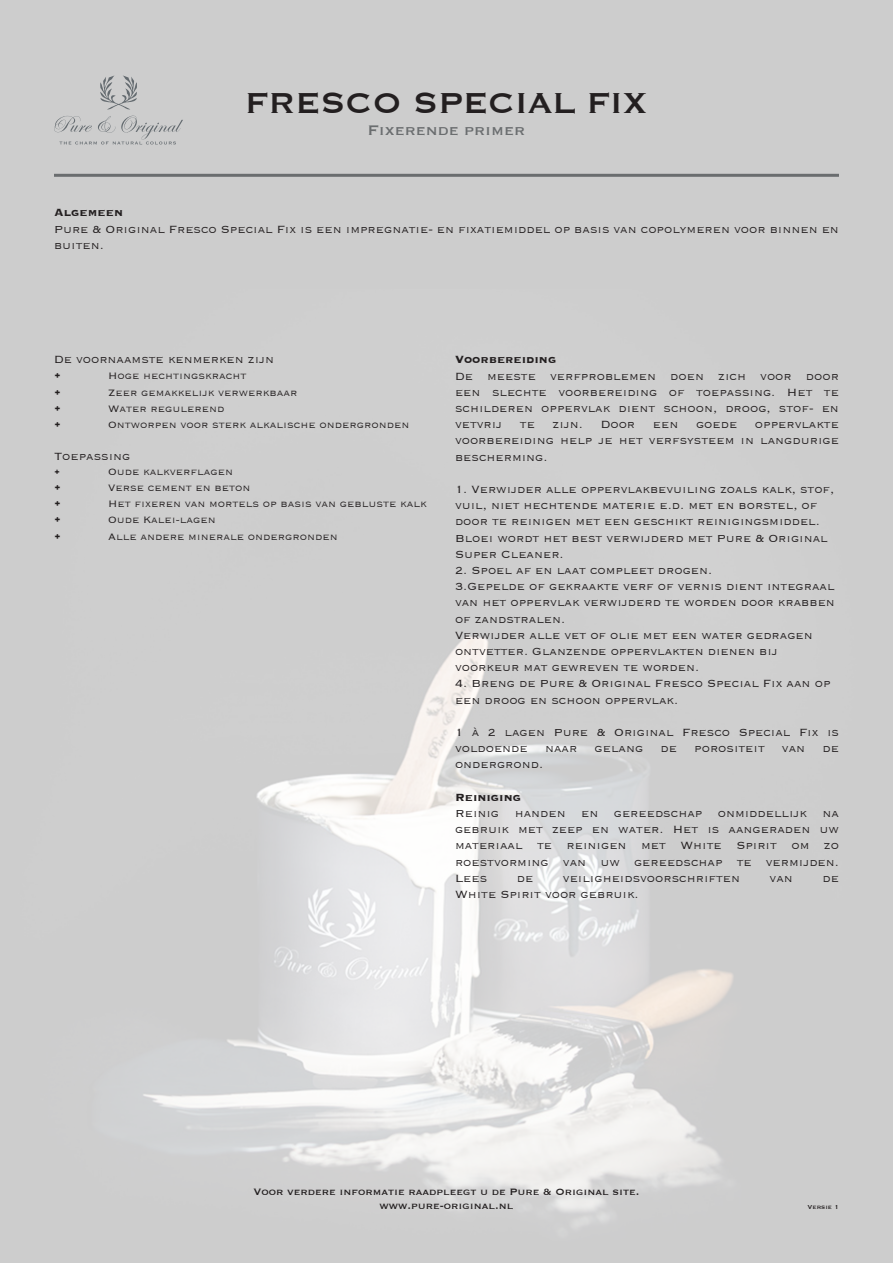
<style>
.page{position:relative;width:893px;height:1263px;background:#fff}
.page>*{position:absolute;margin:0;border:0;box-sizing:border-box;transform-origin:0 0}
.t1{font:37.5px "Copperplate";color:#231f20}
.t2{font:18px "Copperplate";color:#6a6d6f}
.t3{font:300 13.5px/16.2px "Copperplate";color:#231f20}
.t4{font:700 13.5px "Copperplate";color:#231f20}
.t5{font:300 12px "Copperplate";color:#231f20}
.t6{font:12px "Copperplate";color:#231f20}
.t7{font:7.5px "Copperplate";color:#231f20}
</style>
<div class="page">
<hr style="left:54px;top:174px;width:785px;height:3px;background:#6a6d6f">
<svg style="left:100px;top:75px;width:37px;height:34px"></svg>
<svg style="left:54px;top:116px;width:129px;height:28px;background:#c1c2c3"></svg>
<p class="t1" style="left:245px;top:79px;width:404px">FRESCO SPECIAL FIX</p>
<p class="t2" style="left:368px;top:118px;width:159px">Fixerende primer</p>
<p class="t4" style="left:54px;top:204px;width:70px">Algemeen</p>
<p class="t3" style="left:54px;top:220px;width:786px">Pure &amp; Original Fresco Special Fix is een impregnatie- en fixatiemiddel op basis van copolymeren voor binnen en buiten.</p>
<p class="t3" style="left:54px;top:351px;width:222px">De voornaamste kenmerken zijn</p>
<p class="t3" style="left:54px;top:367px;width:8px">•</p>
<p class="t5" style="left:108px;top:368px;width:140px">Hoge hechtingskracht</p>
<p class="t3" style="left:54px;top:383px;width:8px">•</p>
<p class="t5" style="left:108px;top:385px;width:191px">Zeer gemakkelijk verwerkbaar</p>
<p class="t3" style="left:54px;top:399px;width:8px">•</p>
<p class="t5" style="left:108px;top:401px;width:118px">Water regulerend</p>
<p class="t3" style="left:54px;top:415px;width:8px">•</p>
<p class="t5" style="left:108px;top:417px;width:303px">Ontworpen voor sterk alkalische ondergronden</p>
<p class="t3" style="left:54px;top:448px;width:78px">Toepassing</p>
<p class="t5" style="left:54px;top:464px;width:7px">•</p>
<p class="t5" style="left:108px;top:464px;width:127px">Oude kalkverflagen</p>
<p class="t3" style="left:54px;top:478px;width:8px">•</p>
<p class="t5" style="left:108px;top:480px;width:144px">Verse cement en beton</p>
<p class="t3" style="left:54px;top:495px;width:8px">•</p>
<p class="t5" style="left:108px;top:496px;width:320px">Het fixeren van mortels op basis van gebluste kalk</p>
<p class="t3" style="left:54px;top:511px;width:8px">•</p>
<p class="t5" style="left:108px;top:512px;width:109px">Oude Kalei-lagen</p>
<p class="t3" style="left:54px;top:527px;width:8px">•</p>
<p class="t5" style="left:108px;top:529px;width:231px">Alle andere minerale ondergronden</p>
<p class="t4" style="left:455px;top:351px;width:103px">Voorbereiding</p>
<p class="t3" style="left:455px;top:367px;width:385px;text-align:justify">De meeste verfproblemen doen zich voor door een slechte voorbereiding of toepassing. Het te schilderen oppervlak dient schoon, droog, stof- en vetvrij</p>
<p class="t3" style="left:520px;top:416px;width:16px">te</p>
<p class="t3" style="left:553px;top:416px;width:32px">zijn.</p>
<p class="t3" style="left:601px;top:416px;width:36px">Door</p>
<p class="t3" style="left:653px;top:416px;width:27px">een</p>
<p class="t3" style="left:696px;top:416px;width:43px">goede</p>
<p class="t3" style="left:455px;top:416px;width:385px;text-align:justify;text-indent:300px">oppervlakte voorbereiding help je het verfsysteem in langdurige bescherming.</p>
<p class="t3" style="left:455px;top:480px;width:381px">1. Verwijder alle oppervlakbevuiling zoals kalk, stof, vuil, niet hechtende materie e.d. met en borstel, of door te reinigen met een geschikt reinigingsmiddel.<br>Bloei wordt het best verwijderd met Pure &amp; Original Super Cleaner.</p>
<p class="t3" style="left:455px;top:561px;width:259px">2. Spoel af en laat compleet drogen.</p>
<p class="t3" style="left:455px;top:578px;width:381px;text-align:justify">3.Gepelde of gekraakte verf of vernis dient integraal van het oppervlak verwijderd te worden door krabben of zandstralen.</p>
<p class="t3" style="left:455px;top:626px;width:359px">Verwijder alle vet of olie met een water gedragen ontvetter. Glanzende oppervlakten dienen bij voorkeur mat gewreven te worden.</p>
<p class="t3" style="left:455px;top:675px;width:377px">4. Breng de Pure &amp; Original Fresco Special Fix aan op een droog en schoon oppervlak.</p>
<p class="t3" style="left:455px;top:723px;width:386px">1 à 2 lagen Pure &amp; Original Fresco Special Fix is voldoende</p>
<p class="t3" style="left:545px;top:740px;width:34px">naar</p>
<p class="t3" style="left:594px;top:740px;width:50px">gelang</p>
<p class="t3" style="left:660px;top:740px;width:18px">de</p>
<p class="t3" style="left:694px;top:740px;width:72px">porositeit</p>
<p class="t3" style="left:782px;top:740px;width:25px">van</p>
<p class="t3" style="left:822px;top:740px;width:18px">de</p>
<p class="t3" style="left:455px;top:756px;width:90px">ondergrond.</p>
<p class="t4" style="left:455px;top:788px;width:67px">Reiniging</p>
<p class="t3" style="left:455px;top:804px;width:385px;text-align:justify">Reinig handen en gereedschap onmiddellijk na gebruik met zeep en water. Het is aangeraden uw materiaal te reinigen met White Spirit om zo roestvorming van uw gereedschap te vermijden.<br>Lees</p>
<p class="t3" style="left:517px;top:869px;width:18px">de</p>
<p class="t3" style="left:563px;top:869px;width:179px">veiligheidsvoorschriften</p>
<p class="t3" style="left:770px;top:869px;width:25px">van</p>
<p class="t3" style="left:822px;top:869px;width:18px">de</p>
<p class="t3" style="left:455px;top:885px;width:185px">White Spirit voor gebruik.</p>
<p class="t6" style="left:253px;top:1183px;width:388px">Voor verdere informatie raadpleegt u de Pure &amp; Original site.</p>
<p class="t6" style="left:379px;top:1198px;width:136px">www.pure-original.nl</p>
<p class="t7" style="left:807px;top:1202px;width:33px">Versie 1</p>
</div>
